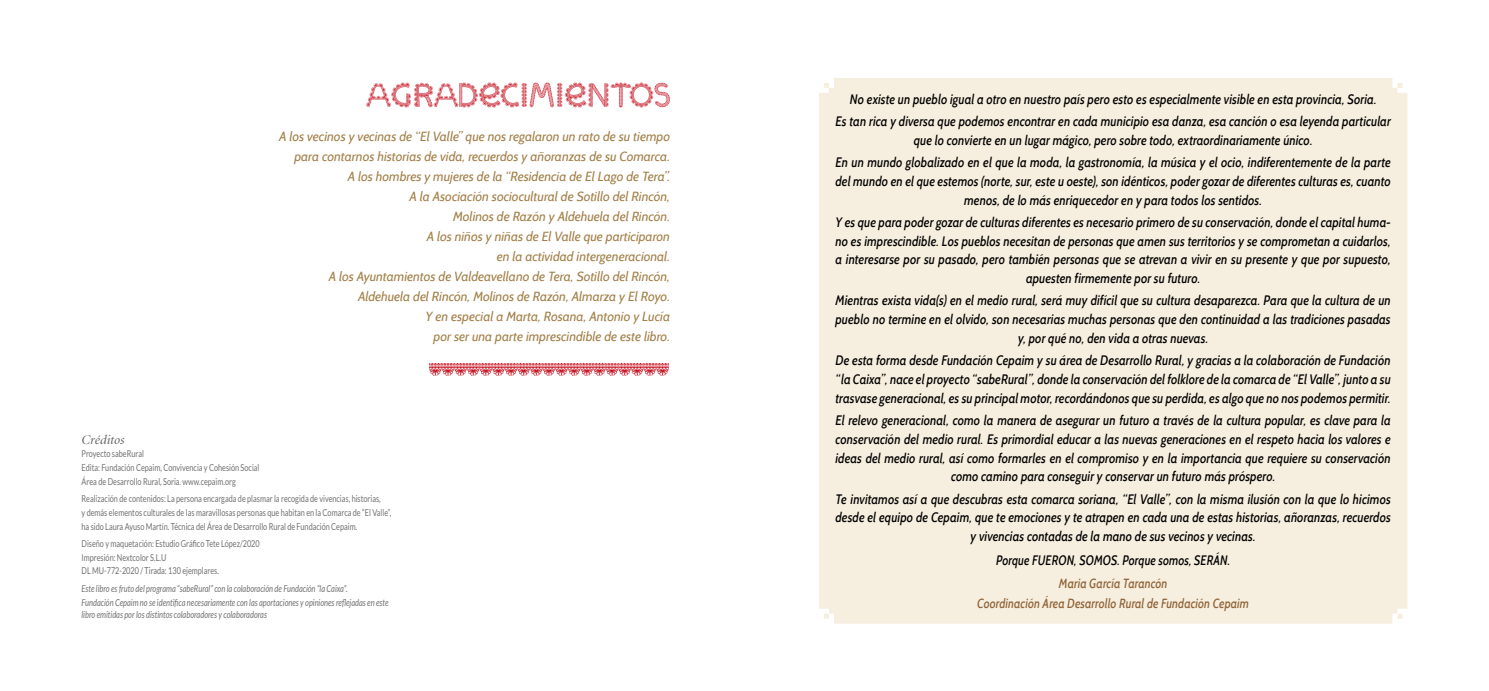
<style>
.page{position:relative;width:1489px;height:691px;background:#fff}
.page>*{position:absolute;margin:0;border:0;box-sizing:border-box;transform-origin:0 0}
.t1{font:italic 500 13.62px/18.8px "Cabin";color:#000;text-align:center;scale:.88 1}
.t2{font:italic 500 13.62px "Cabin";color:#000;scale:.84 1}
.t3{font:italic 13.25px/20px "Cabin";color:#a27f47;text-align:right}
.t4{font:italic 500 13.25px/20px "Cabin";letter-spacing:.005em;color:#8f6337;text-align:center;scale:.86 1}
.t5{font:italic 13.25px "Minion Display";color:#646363;scale:1.04 1}
.t6{font:9.5px/13.8px "Lato";color:#706f6f;scale:.77 1}
.t7{font:italic 9.5px/13.8px "Lato";color:#706f6f;scale:.79 1}
</style>
<div class="page">
<div style="left:819px;top:78px;width:588px;height:546px;background:#f6eede"></div>
<svg style="left:366px;top:82px;width:304px;height:26px"></svg>
<svg style="left:429px;top:363px;width:240px;height:13px"></svg>
<p class="t3" style="left:279px;top:126px;width:392px">A los vecinos y vecinas de “El Valle” que nos regalaron un rato de su tiempo para contarnos historias de vida, recuerdos y añoranzas de su Comarca.<br>A los hombres y mujeres de la “Residencia de El Lago de Tera”.<br>A la Asociación sociocultural de Sotillo del Rincón,<br>Molinos de Razón y Aldehuela del Rincón.<br>A los niños y niñas de El Valle que participaron<br>en la actividad intergeneracional.<br>A los Ayuntamientos de Valdeavellano de Tera, Sotillo del Rincón, Aldehuela del Rincón, Molinos de Razón, Almarza y El Royo.<br>Y en especial a Marta, Rosana, Antonio y Lucía<br>por ser una parte imprescindible de este libro.</p>
<p class="t5" style="left:81px;top:433px;width:43px">Créditos</p>
<p class="t6" style="left:81px;top:447px;width:232px">Proyecto sabeRural<br>Edita: Fundación Cepaim, Convivencia y Cohesión Social<br>Área de Desarrollo Rural, Soria. www.cepaim.org</p>
<p class="t6" style="left:81px;top:492px;width:403px">Realización de contenidos: La persona encargada de plasmar la recogida de vivencias, historias,<br>y demás elementos culturales de las maravillosas personas que habitan en la Comarca de “El Valle”, ha sido Laura Ayuso Martín. Técnica del Área de Desarrollo Rural de Fundación Cepaim.</p>
<p class="t6" style="left:81px;top:537px;width:233px">Diseño y maquetación: Estudio Gráfico Tete López/2020<br>Impresión: Nextcolor S.L.U<br>DL MU-772-2020 / Tirada: 130 ejemplares.</p>
<p class="t7" style="left:81px;top:582px;width:390px">Este libro es fruto del programa “sabeRural” con la colaboración de Fundación “la Caixa”.<br>Fundación Cepaim no se identifica necesariamente con las aportaciones y opiniones reflejadas en este</p>
<p class="t7" style="left:81px;top:608px;width:236px">libro emitidas por los distintos colaboradores y colaboradoras</p>
<p class="t1" style="left:835px;top:88px;width:632px;line-height:22.2px">No existe un pueblo igual a otro en nuestro país pero esto es especialmente visible en esta provincia, Soria.<br>Es tan rica y diversa que podemos encontrar en cada municipio esa danza, esa canción o esa leyenda particular</p>
<p class="t1" style="left:835px;top:129px;width:632px;line-height:22.2px">que lo convierte en un lugar mágico, pero sobre todo, extraordinariamente único.<br>En un mundo globalizado en el que la moda, la gastronomía, la música y el ocio, indiferentemente de la parte</p>
<p class="t1" style="left:835px;top:172px;width:632px">del mundo en el que estemos (norte, sur, este u oeste), son idénticos, poder gozar de diferentes culturas es, cuanto menos, de lo más enriquecedor en y para todos los sentidos.</p>
<p class="t1" style="left:835px;top:213px;width:632px">Y es que para poder gozar de culturas diferentes es necesario primero de su conservación, donde el capital huma&shy;no es imprescindible. Los pueblos necesitan de personas que amen sus territorios y se comprometan a cuidarlos, a interesarse por su pasado, pero también personas que se atrevan a vivir en su presente y que por supuesto, apuesten firmemente por su futuro.</p>
<p class="t1" style="left:835px;top:291px;width:632px">Mientras exista vida(s) en el medio rural, será muy difícil que su cultura desaparezca. Para que la cultura de un pueblo no termine en el olvido, son necesarias muchas personas que den continuidad a las tradiciones pasadas y, por qué no, den vida a otras nuevas.</p>
<p class="t1" style="left:835px;top:351px;width:632px;text-align:justify">De esta forma desde Fundación Cepaim y su área de Desarrollo Rural, y gracias a la colaboración de Fundación “la Caixa”, nace el proyecto “sabeRural”, donde la conservación del folklore de la comarca de “El Valle”, junto a su trasvase generacional, es su principal motor, recordándonos que su perdida, es algo que no nos podemos permitir.</p>
<p class="t1" style="left:835px;top:411px;width:632px">El relevo generacional, como la manera de asegurar un futuro a través de la cultura popular, es clave para la conservación del medio rural. Es primordial educar a las nuevas generaciones en el respeto hacia los valores e ideas del medio rural, así como formarles en el compromiso y en la importancia que requiere su conservación como camino para conseguir y conservar un futuro más próspero.</p>
<p class="t1" style="left:835px;top:489px;width:632px">Te invitamos así a que descubras esta comarca soriana, “El Valle”, con la misma ilusión con la que lo hicimos desde el equipo de Cepaim, que te emociones y te atrapen en cada una de estas historias, añoranzas, recuerdos y vivencias contadas de la mano de sus vecinos y vecinas.</p>
<p class="t2" style="left:996px;top:551px;width:280px">Porque FUERON, SOMOS. Porque somos, SERÁN.</p>
<p class="t4" style="left:977px;top:573px;width:318px">Maria García Tarancón<br>Coordinación Área Desarrollo Rural de Fundación Cepaim</p>
</div>
